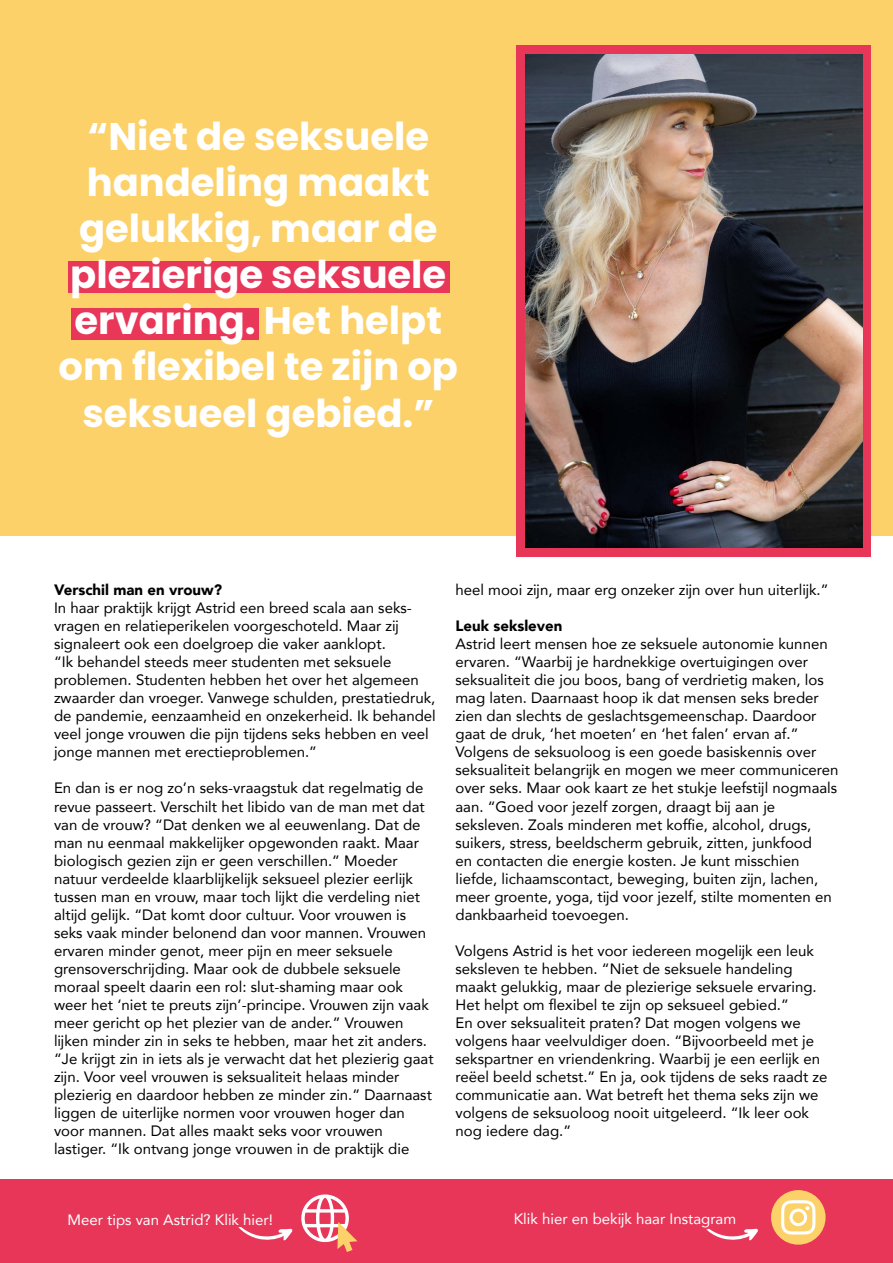
<style>
.page{position:relative;width:893px;height:1263px;background:#fff}
.page>*{position:absolute;margin:0;border:0;box-sizing:border-box;transform-origin:0 0}
.t1{font:700 38.4px/46.2px "Poppins";color:#fff;text-align:center}
.t2{font:15px/18px "Avenir";color:#000}
.t3{font:15px "Avenir";color:#fff}
.t4{font:900 15px "Avenir";color:#000}
</style>
<div class="page">
<div style="left:0;top:0;width:893px;height:536px;background:#fcd169"></div>
<div style="left:68px;top:262px;width:382px;height:31px;background:#e83759"></div>
<div style="left:71px;top:308px;width:188px;height:31px;background:#e83759"></div>
<div style="left:517px;top:45px;width:354px;height:512px;background:#e83659"></div>
<img style="left:525px;top:54px;width:337px;height:494px">
<div style="left:0;top:1179px;width:893px;height:84px;background:#e73658"></div>
<svg style="left:301px;top:1194px;width:57px;height:58px"></svg>
<div style="left:771px;top:1190px;width:55px;height:55px;background:#fcd169;border-radius:50%"></div>
<svg style="left:781px;top:1200px;width:34px;height:34px"></svg>
<svg style="left:707px;top:1228px;width:51px;height:13px"></svg>
<div style="left:694px;top:1209px;width:20px;height:21px;background:#e83659;border-radius:50%"></div>
<svg style="left:238px;top:1227px;width:55px;height:14px"></svg>
<h1 class="t1" style="left:59px;top:113px;width:401px">“Niet de seksuele handeling maakt gelukkig, maar de plezierige seksuele ervaring. Het helpt om flexibel te zijn op seksueel gebied.”</h1>
<p class="t4" style="left:54px;top:577px;width:170px">Verschil man en vrouw?</p>
<p class="t2" style="left:54px;top:599px;width:383px">In haar praktijk krijgt Astrid een breed scala aan seks&shy;vragen en relatieperikelen voorgeschoteld. Maar zij signaleert ook een doelgroep die vaker aanklopt.<br>“Ik behandel steeds meer studenten met seksuele problemen. Studenten hebben het over het algemeen zwaarder dan vroeger. Vanwege schulden, prestatiedruk, de pandemie, eenzaamheid en onzekerheid. Ik behandel veel jonge vrouwen die pijn tijdens seks hebben en veel jonge mannen met erectieproblemen.”</p>
<p class="t2" style="left:54px;top:779px;width:381px">En dan is er nog zo’n seks-vraagstuk dat regelmatig de revue passeert. Verschilt het libido van de man met dat van de vrouw? “Dat denken we al eeuwenlang. Dat de man nu eenmaal makkelijker opgewonden raakt. Maar biologisch gezien zijn er geen verschillen.” Moeder natuur verdeelde klaarblijkelijk seksueel plezier eerlijk tussen man en vrouw, maar toch lijkt die verdeling niet altijd gelijk. “Dat komt door cultuur. Voor vrouwen is seks vaak minder belonend dan voor mannen. Vrouwen ervaren minder genot, meer pijn en meer seksuele grensoverschrijding. Maar ook de dubbele seksuele moraal speelt daarin een rol: slut-shaming maar ook weer het ‘niet te preuts zijn’-principe. Vrouwen zijn vaak meer gericht op het plezier van de ander.” Vrouwen lijken minder zin in seks te hebben, maar het zit anders. “Je krijgt zin in iets als je verwacht dat het plezierig gaat zijn. Voor veel vrouwen is seksualiteit helaas minder plezierig en daardoor hebben ze minder zin.” Daarnaast liggen de uiterlijke normen voor vrouwen hoger dan voor mannen. Dat alles maakt seks voor vrouwen lastiger. “Ik ontvang jonge vrouwen in de praktijk die</p>
<p class="t2" style="left:455px;top:581px;width:375px">heel mooi zijn, maar erg onzeker zijn over hun uiterlijk.”</p>
<p class="t4" style="left:455px;top:613px;width:108px">Leuk seksleven</p>
<p class="t2" style="left:455px;top:635px;width:385px">Astrid leert mensen hoe ze seksuele autonomie kunnen ervaren. “Waarbij je hardnekkige overtuigingen over seksualiteit die jou boos, bang of verdrietig maken, los mag laten. Daarnaast hoop ik dat mensen seks breder zien dan slechts de geslachtsgemeenschap. Daardoor gaat de druk, ‘het moeten’ en ‘het falen’ ervan af.” Volgens de seksuoloog is een goede basiskennis over seksualiteit belangrijk en mogen we meer communiceren over seks. Maar ook kaart ze het stukje leefstijl nogmaals aan. “Goed voor jezelf zorgen, draagt bij aan je seksleven. Zoals minderen met koffie, alcohol, drugs, suikers, stress, beeldscherm gebruik, zitten, junkfood<br>en contacten die energie kosten. Je kunt misschien liefde, lichaamscontact, beweging, buiten zijn, lachen, meer groente, yoga, tijd voor jezelf, stilte momenten en dankbaarheid toevoegen.</p>
<p class="t2" style="left:455px;top:941px;width:373px">Volgens Astrid is het voor iedereen mogelijk een leuk seksleven te hebben. “Niet de seksuele handeling maakt gelukkig, maar de plezierige seksuele ervaring.<br>Het helpt om flexibel te zijn op seksueel gebied.”<br>En over seksualiteit praten? Dat mogen volgens we volgens haar veelvuldiger doen. “Bijvoorbeeld met je sekspartner en vriendenkring. Waarbij je een eerlijk en reëel beeld schetst.” En ja, ook tijdens de seks raadt ze communicatie aan. Wat betreft het thema seks zijn we volgens de seksuoloog nooit uitgeleerd. “Ik leer ook nog iedere dag.”</p>
<p class="t3" style="left:67px;top:1208px;width:207px">Meer tips van Astrid? Klik hier!</p>
<p class="t3" style="left:514px;top:1207px;width:224px">Klik hier en bekijk haar Instagram</p>
</div>
